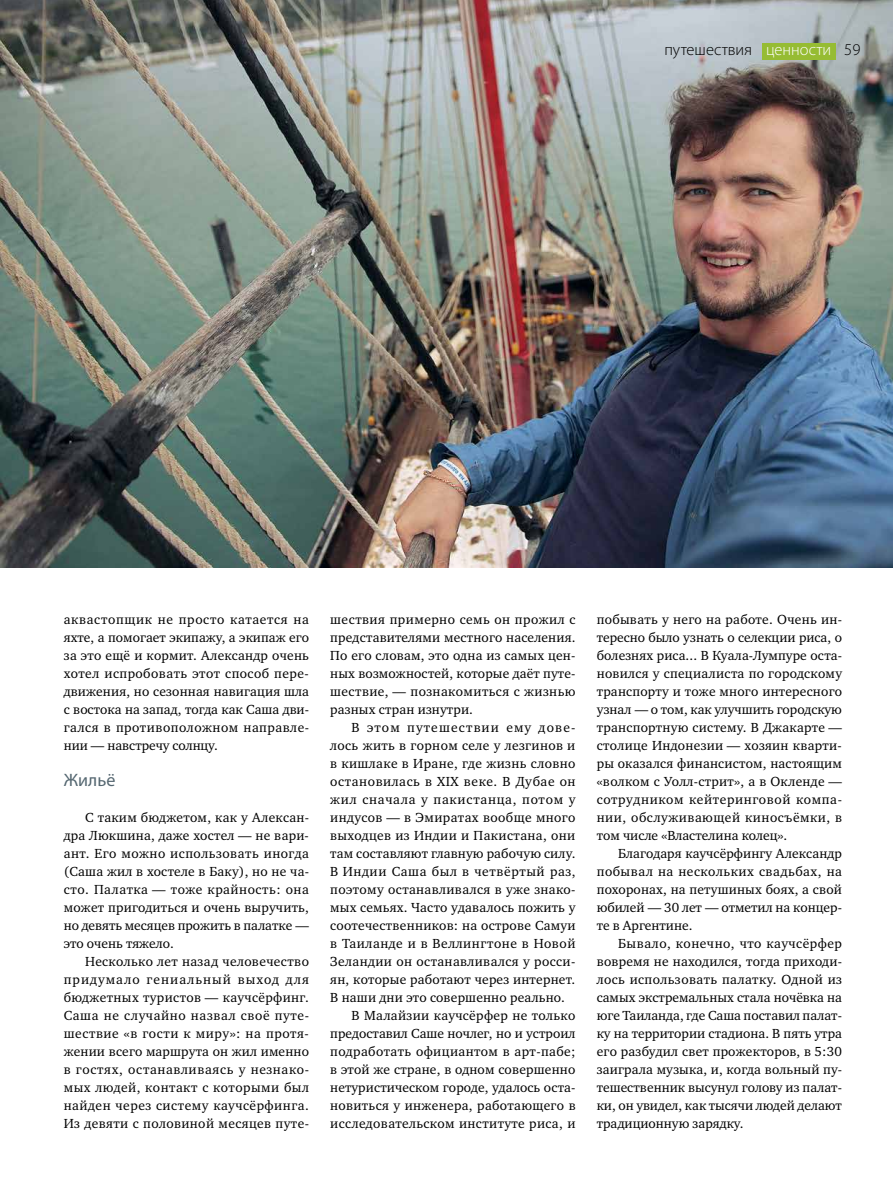
<style>
.page{position:relative;width:893px;height:1191px;background:#fff}
.page>*{position:absolute;margin:0;border:0;box-sizing:border-box;transform-origin:0 0}
.t1{font:18px "Myriad Pro";color:#546670}
.t2{font:300 16.5px "Myriad Pro";color:#000}
.t3{font:300 16.5px "Myriad Pro";color:#fff}
.t4{font:13.5px/18px "Charter ITC";letter-spacing:.025em;color:#000;text-align:justify}
.t5{font:13.5px "Charter ITC";letter-spacing:.005em;color:#000}
.t6{font:13.5px "Charter ITC";color:#000}
.t7{font:13.5px "Charter ITC";letter-spacing:.05em;color:#000}
.t8{font:13.5px "Charter ITC";letter-spacing:.045em;color:#000}
.t9{font:13.5px "Charter ITC";letter-spacing:.08em;color:#000}
.s1{color:#000}
</style>
<div class="page">
<img style="left:0;top:0;width:893px;height:567px">
<div style="left:762px;top:43px;width:73px;height:16px;background:#96bc33"></div>
<p class="t2" style="left:664px;top:40px;width:89px">путешествия</p>
<p class="t3" style="left:766px;top:40px;width:96px">ценности <span class="s1">59</span></p>
<p class="t4" style="left:64px;top:610px;width:247px">аквастопщик не просто катается на яхте, а помогает экипажу, а экипаж его за это ещё и кормит. Александр очень хотел испробовать этот способ пере&shy;движения, но сезонная навигация шла с востока на запад, тогда как Саша дви&shy;гался в противоположном направле&shy;нии — навстречу солнцу.</p>
<h1 class="t1" style="left:64px;top:769px;width:53px">Жильё</h1>
<p class="t4" style="left:64px;top:808px;width:247px;text-indent:21px">С таким бюджетом, как у Алексан&shy;дра Люкшина, даже хостел — не вари&shy;ант. Его можно использовать иногда (Саша жил в хостеле в Баку), но не ча&shy;сто. Палатка — тоже крайность: она может пригодиться и очень выручить, но девять месяцев прожить в палатке — это очень тяжело.</p>
<p class="t4" style="left:64px;top:952px;width:247px;text-indent:21px">Несколько лет назад человечество придумало гениальный выход для бюджетных туристов — каучсёрфинг.<br>Саша не случайно назвал своё путе&shy;шествие «в гости к миру»: на протя&shy;жении всего маршрута он жил именно в гостях, останавливаясь у незнако&shy;мых людей, контакт с которыми был найден через систему каучсёрфинга.<br>Из девяти с половиной месяцев путе-</p>
<p class="t4" style="left:330px;top:610px;width:247px">шествия примерно семь он прожил с представителями местного населения.<br>По его словам, это одна из самых цен&shy;ных возможностей, которые даёт путе&shy;шествие, — познакомиться с жизнью разных стран изнутри.</p>
<p class="t9" style="left:352px;top:719px;width:225px">В этом путешествии ему дове-</p>
<p class="t4" style="left:330px;top:736px;width:247px">лось жить в горном селе у лезгинов и</p>
<p class="t4" style="left:330px;top:754px;width:247px">в кишлаке в Иране, где жизнь словно</p>
<p class="t4" style="left:330px;top:772px;width:247px">остановилась в XIX веке. В Дубае он</p>
<p class="t7" style="left:330px;top:790px;width:247px">жил сначала у пакистанца, потом у</p>
<p class="t4" style="left:330px;top:808px;width:247px">индусов — в Эмиратах вообще много</p>
<p class="t4" style="left:330px;top:826px;width:247px">выходцев из Индии и Пакистана, они</p>
<p class="t4" style="left:330px;top:844px;width:247px">там составляют главную рабочую силу.</p>
<p class="t8" style="left:330px;top:862px;width:247px">В Индии Саша был в четвёртый раз,</p>
<p class="t4" style="left:330px;top:880px;width:247px">поэтому останавливался в уже знако-</p>
<p class="t4" style="left:330px;top:898px;width:247px">мых семьях. Часто удавалось пожить у</p>
<p class="t4" style="left:330px;top:916px;width:247px">соотечественников: на острове Самуи</p>
<p class="t4" style="left:330px;top:934px;width:247px">в Таиланде и в Веллингтоне в Новой</p>
<p class="t4" style="left:330px;top:952px;width:247px">Зеландии он останавливался у росси-</p>
<p class="t4" style="left:330px;top:970px;width:247px">ян, которые работают через интернет.</p>
<p class="t4" style="left:330px;top:988px;width:236px">В наши дни это совершенно реально.</p>
<p class="t4" style="left:352px;top:1006px;width:225px">В Малайзии каучсёрфер не только</p>
<p class="t6" style="left:330px;top:1024px;width:247px">предоставил Саше ночлег, но и устроил</p>
<p class="t4" style="left:330px;top:1042px;width:247px">подработать официантом в арт-пабе;</p>
<p class="t4" style="left:330px;top:1060px;width:247px">в этой же стране, в одном совершенно</p>
<p class="t5" style="left:330px;top:1078px;width:247px">нетуристическом городе, удалось оста-</p>
<p class="t4" style="left:330px;top:1096px;width:247px">новиться у инженера, работающего в</p>
<p class="t4" style="left:330px;top:1114px;width:247px">исследовательском институте риса, и</p>
<p class="t4" style="left:597px;top:610px;width:247px">побывать у него на работе. Очень ин&shy;тересно было узнать о селекции риса, о болезнях риса... В Куала-Лумпуре оста&shy;новился у специалиста по городскому транспорту и тоже много интересного узнал — о том, как улучшить городскую транспортную систему. В Джакарте — столице Индонезии — хозяин кварти&shy;ры оказался финансистом, настоящим «волком с Уолл-стрит», а в Окленде — сотрудником кейтеринговой компа&shy;нии, обслуживающей киносъёмки, в том числе «Властелина колец».</p>
<p class="t4" style="left:597px;top:844px;width:247px;text-indent:21px">Благодаря каучсёрфингу Александр побывал на нескольких свадьбах, на похоронах, на петушиных боях, а свой юбилей — 30 лет — отметил на концер&shy;те в Аргентине.</p>
<p class="t4" style="left:597px;top:934px;width:247px;text-indent:21px">Бывало, конечно, что каучсёрфер вовремя не находился, тогда приходи&shy;лось использовать палатку. Одной из самых экстремальных стала ночёвка на юге Таиланда, где Саша поставил палат&shy;ку на территории стадиона. В пять утра его разбудил свет прожекторов, в 5:30 заиграла музыка, и, когда вольный пу&shy;тешественник высунул голову из палат&shy;ки, он увидел, как тысячи людей делают традиционную зарядку.</p>
</div>
